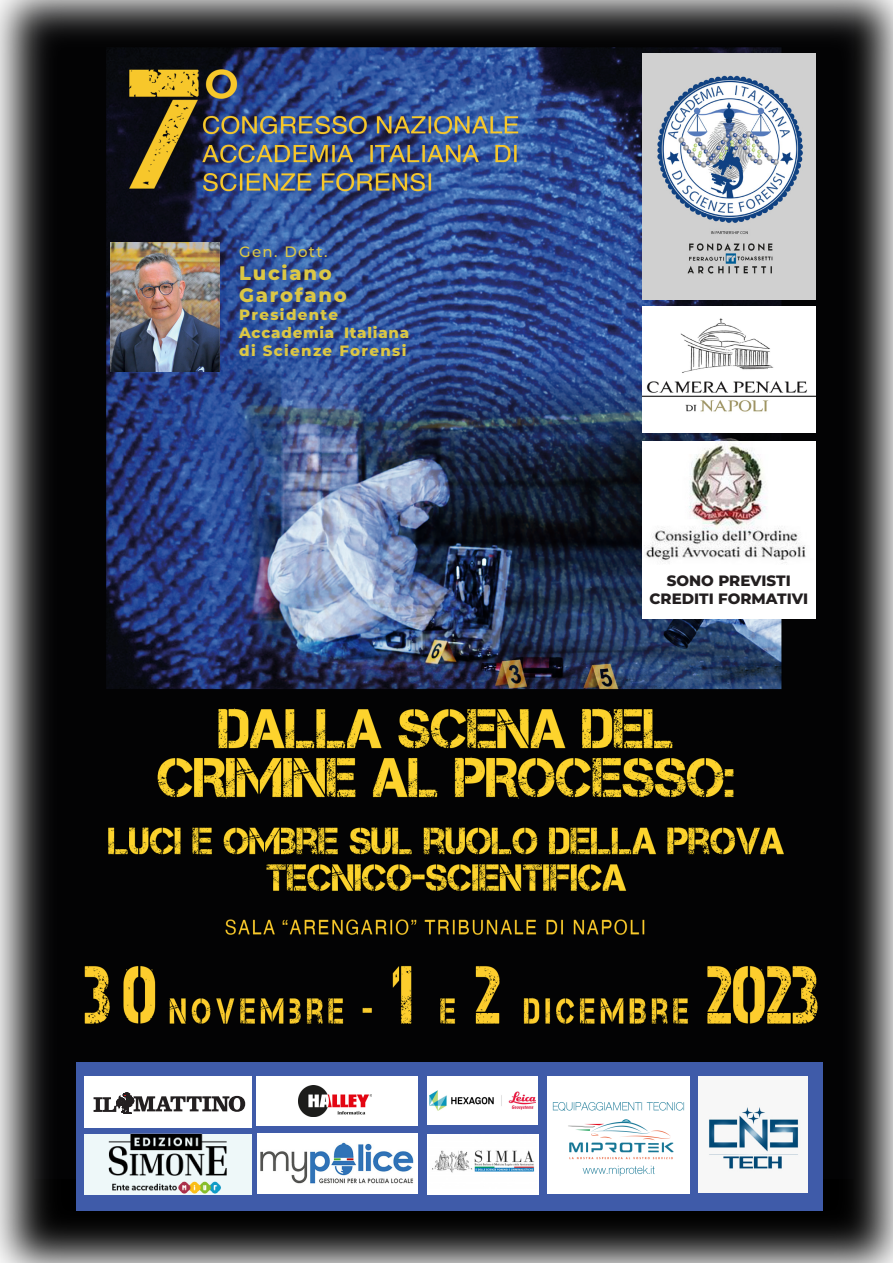
<style>
.page{position:relative;width:893px;height:1263px;background:#fff}
.page>*{position:absolute;margin:0;border:0;box-sizing:border-box;transform-origin:0 0}
.organizzazione_tempo{font:800 19.5px "Montserrat";letter-spacing:.09em;color:#dcc744}
.organizzazione_tempo-2{font:800 15px/18px "Montserrat";letter-spacing:.055em;color:#dcc744}
.t1{font:800 15px "Montserrat";color:#231f20}
.organizzazione_tempo-3{font:800 15px "Montserrat";letter-spacing:.085em;color:#dcc744}
.organizzazione_tempo-4{font:500 15px "Montserrat";letter-spacing:.09em;color:#dcc744}
</style>
<div class="page">
<img style="left:0;top:0;width:893px;height:1263px">
<img style="left:642px;top:54px;width:173px;height:245px">
<img style="left:111px;top:243px;width:108px;height:128px">
<img style="left:642px;top:306px;width:173px;height:126px">
<div style="left:77px;top:1062px;width:746px;height:148px;background:#3f5ba9"></div>
<div style="left:84px;top:1134px;width:168px;height:60px;background:#eef8f9"></div>
<img style="left:108px;top:1134px;width:119px;height:60px">
<div style="left:257px;top:1134px;width:161px;height:60px;background:#fff"></div>
<img style="left:260px;top:1142px;width:154px;height:42px">
<div style="left:84px;top:1076px;width:168px;height:52px;background:#fff"></div>
<svg style="left:94px;top:1093px;width:151px;height:21px"></svg>
<div style="left:427px;top:1134px;width:111px;height:60px;background:#fff"></div>
<div style="left:256px;top:1076px;width:162px;height:49px;background:#fff"></div>
<img style="left:298px;top:1086px;width:73px;height:30px">
<div style="left:427px;top:1076px;width:110px;height:49px;background:#fff"></div>
<img style="left:429px;top:1090px;width:106px;height:20px">
<img style="left:432px;top:1150px;width:103px;height:23px">
<div style="left:642px;top:442px;width:173px;height:177px;background:#fff"></div>
<img style="left:644px;top:443px;width:163px;height:120px">
<img style="left:699px;top:1076px;width:109px;height:116px">
<div style="left:547px;top:1076px;width:142px;height:117px;background:#fff"></div>
<img style="left:552px;top:1102px;width:133px;height:74px">
<p class="organizzazione_tempo-4" style="left:239px;top:242px;width:90px">Gen. Dott.</p>
<p class="organizzazione_tempo" style="left:239px;top:259px;width:94px">Luciano</p>
<p class="organizzazione_tempo" style="left:239px;top:281px;width:109px">Garofano</p>
<p class="organizzazione_tempo-3" style="left:239px;top:304px;width:100px">Presidente</p>
<p class="organizzazione_tempo-2" style="left:239px;top:323px;width:171px">Accademia Italiana di Scienze Forensi</p>
<p class="t1" style="left:667px;top:570px;width:125px">SONO PREVISTI</p>
<p class="t1" style="left:649px;top:588px;width:160px">CREDITI FORMATIVI</p>
</div>
